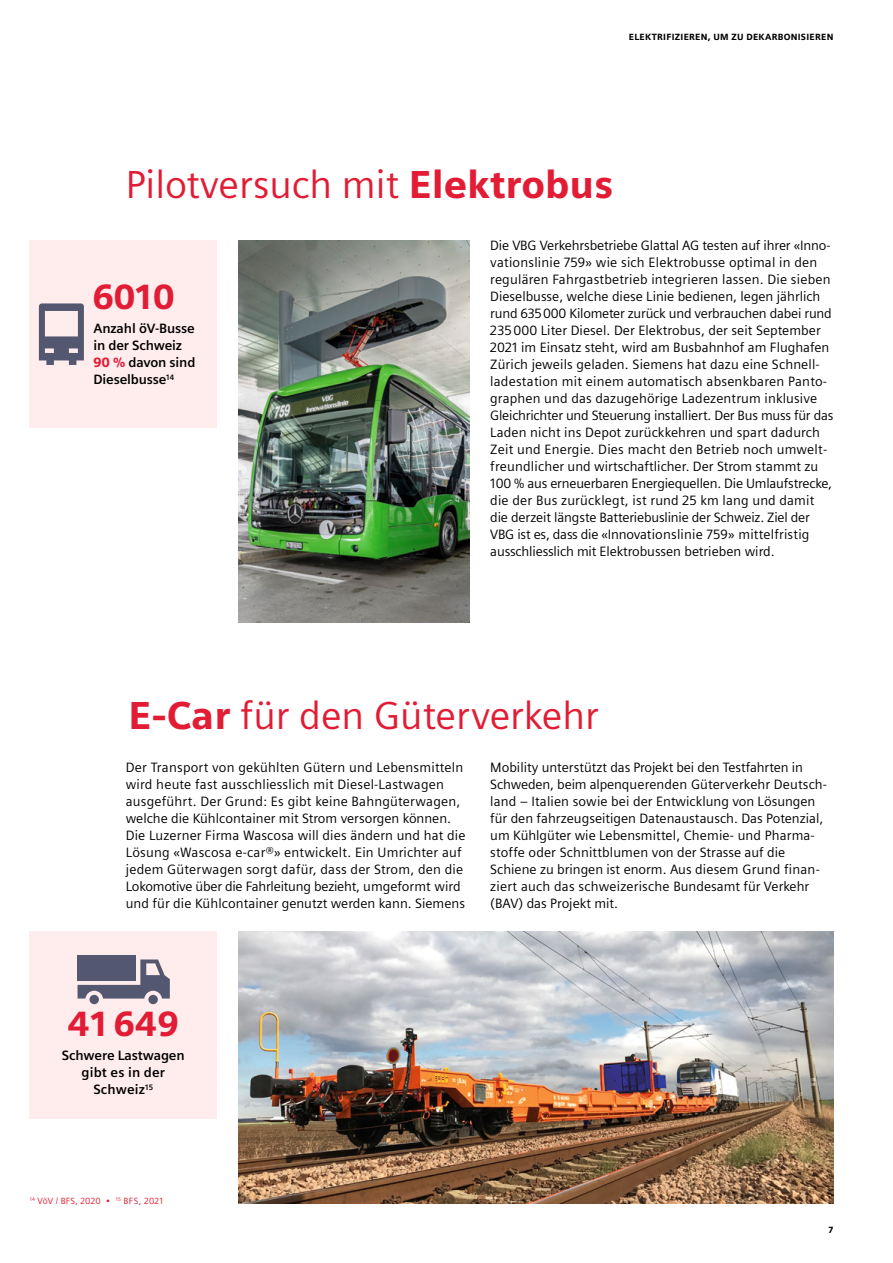
<style>
.page{position:relative;width:893px;height:1263px;background:#fff}
.page>*{position:absolute;margin:0;border:0;box-sizing:border-box;transform-origin:0 0}
.t1{font:39px "Siemens Sans";color:#e11c34}
.t2{font:900 35.1px "Siemens Sans";letter-spacing:.005em;color:#e11c34}
.t3{font:13.5px/17px "Siemens Sans";color:#000}
.t4{font:700 13.5px/17px "Siemens Sans";letter-spacing:-.01em;color:#000}
.t5{font:900 9px "Siemens Sans";letter-spacing:.03em;color:#000}
.t6{font:9px "Siemens Sans";letter-spacing:.015em;color:#e11c34}
.s1{font-weight:900}
.s2{font-weight:900;color:#e11c34}
</style>
<div class="page">
<img style="left:238px;top:240px;width:231px;height:383px">
<img style="left:238px;top:931px;width:595px;height:272px">
<div style="left:30px;top:240px;width:187px;height:187px;background:#ffecec"></div>
<svg style="left:39px;top:303px;width:45px;height:62px"></svg>
<div style="left:30px;top:931px;width:187px;height:187px;background:#ffecec"></div>
<svg style="left:78px;top:959px;width:92px;height:45px"></svg>
<div style="left:78px;top:955px;width:58px;height:26px;background:#535770"></div>
<p class="t5" style="left:629px;top:32px;width:206px">ELEKTRIFIZIEREN, UM ZU DEKARBONISIEREN</p>
<h1 class="t1" style="left:126px;top:162px;width:489px">Pilotversuch mit <span class="s1">Elektrobus</span></h1>
<h2 class="t2" style="left:92px;top:276px;width:84px">6010</h2>
<p class="t4" style="left:93px;top:320px;width:103px">Anzahl öV-Busse in der Schweiz<br><span class="s2">90 %</span> davon sind<br>Dieselbusse<sup>14</sup></p>
<p class="t3" style="left:490px;top:237px;width:345px">Die VBG Verkehrsbetriebe Glattal AG testen auf ihrer «Inno&shy;vationslinie 759» wie sich Elektrobusse optimal in den regulären Fahrgastbetrieb integrieren lassen. Die sieben Dieselbusse, welche diese Linie bedienen, legen jährlich rund 635000 Kilometer zurück und verbrauchen dabei rund 235000 Liter Diesel. Der Elektrobus, der seit September 2021 im Einsatz steht, wird am Busbahnhof am Flughafen Zürich jeweils geladen. Siemens hat dazu eine Schnell&shy;ladestation mit einem automatisch absenkbaren Panto&shy;graphen und das dazugehörige Ladezentrum inklusive Gleichrichter und Steuerung installiert. Der Bus muss für das Laden nicht ins Depot zurückkehren und spart dadurch Zeit und Energie. Dies macht den Betrieb noch umwelt&shy;freundlicher und wirtschaftlicher. Der Strom stammt zu 100 % aus erneuerbaren Energiequellen. Die Umlaufstrecke, die der Bus zurücklegt, ist rund 25 km lang und damit die derzeit längste Batteriebuslinie der Schweiz. Ziel der VBG ist es, dass die «Innovationslinie 759» mittelfristig ausschliesslich mit Elektrobussen betrieben wird.</p>
<h1 class="t1" style="left:129px;top:694px;width:472px"><span class="s1">E-Car</span> für den Güterverkehr</h1>
<p class="t3" style="left:126px;top:759px;width:341px">Der Transport von gekühlten Gütern und Lebensmitteln wird heute fast ausschliesslich mit Diesel-Lastwagen ausgeführt. Der Grund: Es gibt keine Bahngüterwagen, welche die Kühlcontainer mit Strom versorgen können.<br>Die Luzerner Firma Wascosa will dies ändern und hat die Lösung «Wascosa e-car®» entwickelt. Ein Umrichter auf jedem Güterwagen sorgt dafür, dass der Strom, den die Lokomotive über die Fahrleitung bezieht, umgeformt wird und für die Kühlcontainer genutzt werden kann. Siemens</p>
<p class="t3" style="left:490px;top:758px;width:338px">Mobility unterstützt das Projekt bei den Testfahrten in Schweden, beim alpenquerenden Güterverkehr Deutsch&shy;land – Italien sowie bei der Entwicklung von Lösungen für den fahrzeugseitigen Datenaustausch. Das Potenzial, um Kühlgüter wie Lebensmittel, Chemie- und Pharma&shy;stoffe oder Schnittblumen von der Strasse auf die Schiene zu bringen ist enorm. Aus diesem Grund finan&shy;ziert auch das schweizerische Bundesamt für Verkehr (BAV) das Projekt mit.</p>
<h2 class="t2" style="left:68px;top:1003px;width:113px">41 649</h2>
<p class="t4" style="left:62px;top:1047px;width:124px;text-align:center">Schwere Lastwagen gibt es in der<br>Schweiz<sup>15</sup></p>
<p class="t6" style="left:30px;top:1195px;width:135px"><sup>14</sup> VöV / BFS, 2020 • <sup>15</sup> BFS, 2021</p>
<p class="t5" style="left:829px;top:1225px;width:6px">7</p>
</div>
